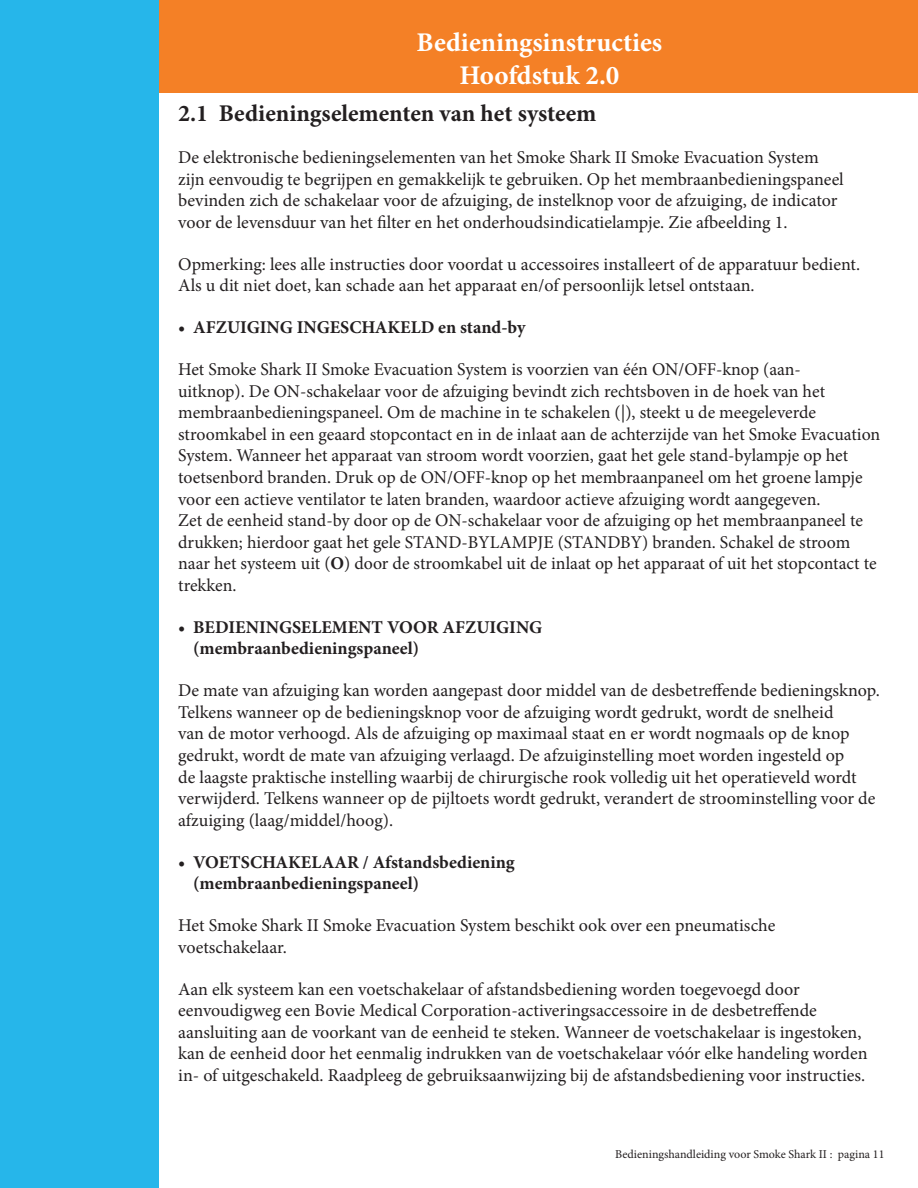
<style>
.page{position:relative;width:918px;height:1188px;background:#fff}
.page>*{position:absolute;margin:0;border:0;box-sizing:border-box;transform-origin:0 0}
.t1{font:700 27px "Minion Pro";color:#fff}
.t2{font:700 24px "Minion Pro";color:#231f20}
.Body{font:18px/21.6px "Minion Pro";color:#231f20}
.Body-2{font:700 18px/21.6px "Minion Pro";color:#231f20}
.t3{font:12px "Minion Pro";color:#231f20}
.s1{font-weight:700}
</style>
<div class="page">
<div style="left:151px;top:0;width:767px;height:93px;background:#f48026"></div>
<div style="left:0;top:0;width:159px;height:1188px;background:#26b6ea"></div>
<p class="t1" style="left:417px;top:23px;width:247px">Bedieningsinstructies</p>
<p class="t1" style="left:459px;top:56px;width:162px">Hoofdstuk 2.0</p>
<p class="t2" style="left:178px;top:97px;width:420px">2.1 Bedieningselementen van het systeem</p>
<p class="Body" style="left:178px;top:147px;width:667px">De elektronische bedieningselementen van het Smoke Shark II Smoke Evacuation System zijn eenvoudig te begrijpen en gemakkelijk te gebruiken. Op het membraanbedieningspaneel bevinden zich de schakelaar voor de afzuiging, de instelknop voor de afzuiging, de indicator voor de levensduur van het filter en het onderhoudsindicatielampje. Zie afbeelding 1.</p>
<p class="Body" style="left:178px;top:253px;width:684px">Opmerking: lees alle instructies door voordat u accessoires installeert of de apparatuur bedient.<br>Als u dit niet doet, kan schade aan het apparaat en/of persoonlijk letsel ontstaan.</p>
<p class="Body-2" style="left:178px;top:316px;width:349px">• AFZUIGING INGESCHAKELD en stand-by</p>
<p class="Body" style="left:178px;top:358px;width:704px">Het Smoke Shark II Smoke Evacuation System is voorzien van één ON/OFF-knop (aan-<br>uitknop). De ON-schakelaar voor de afzuiging bevindt zich rechtsboven in de hoek van het membraanbedieningspaneel. Om de machine in te schakelen (|), steekt u de meegeleverde stroomkabel in een geaard stopcontact en in de inlaat aan de achterzijde van het Smoke Evacuation System. Wanneer het apparaat van stroom wordt voorzien, gaat het gele stand-bylampje op het toetsenbord branden. Druk op de ON/OFF-knop op het membraanpaneel om het groene lampje voor een actieve ventilator te laten branden, waardoor actieve afzuiging wordt aangegeven.<br>Zet de eenheid stand-by door op de ON-schakelaar voor de afzuiging op het membraanpaneel te drukken; hierdoor gaat het gele STAND-BYLAMPJE (STANDBY) branden. Schakel de stroom naar het systeem uit (<span class="s1">O</span>) door de stroomkabel uit de inlaat op het apparaat of uit het stopcontact te trekken.</p>
<p class="Body-2" style="left:193px;top:616px;width:351px;text-indent:-15px">• BEDIENINGSELEMENT VOOR AFZUIGING (membraanbedieningspaneel)</p>
<p class="Body" style="left:178px;top:680px;width:703px">De mate van afzuiging kan worden aangepast door middel van de desbetreffende bedieningsknop.<br>Telkens wanneer op de bedieningsknop voor de afzuiging wordt gedrukt, wordt de snelheid<br>van de motor verhoogd. Als de afzuiging op maximaal staat en er wordt nogmaals op de knop gedrukt, wordt de mate van afzuiging verlaagd. De afzuiginstelling moet worden ingesteld op<br>de laagste praktische instelling waarbij de chirurgische rook volledig uit het operatieveld wordt verwijderd. Telkens wanneer op de pijltoets wordt gedrukt, verandert de stroominstelling voor de afzuiging (laag/middel/hoog).</p>
<p class="Body-2" style="left:193px;top:851px;width:323px;text-indent:-15px">• VOETSCHAKELAAR / Afstandsbediening (membraanbedieningspaneel)</p>
<p class="Body" style="left:178px;top:915px;width:599px">Het Smoke Shark II Smoke Evacuation System beschikt ook over een pneumatische voetschakelaar.</p>
<p class="Body" style="left:178px;top:978px;width:691px">Aan elk systeem kan een voetschakelaar of afstandsbediening worden toegevoegd door eenvoudigweg een Bovie Medical Corporation-activeringsaccessoire in de desbetreffende aansluiting aan de voorkant van de eenheid te steken. Wanneer de voetschakelaar is ingestoken, kan de eenheid door het eenmalig indrukken van de voetschakelaar vóór elke handeling worden in- of uitgeschakeld. Raadpleeg de gebruiksaanwijzing bij de afstandsbediening voor instructies.</p>
<p class="t3" style="left:615px;top:1146px;width:271px">Bedieningshandleiding voor Smoke Shark II : pagina 11</p>
</div>
